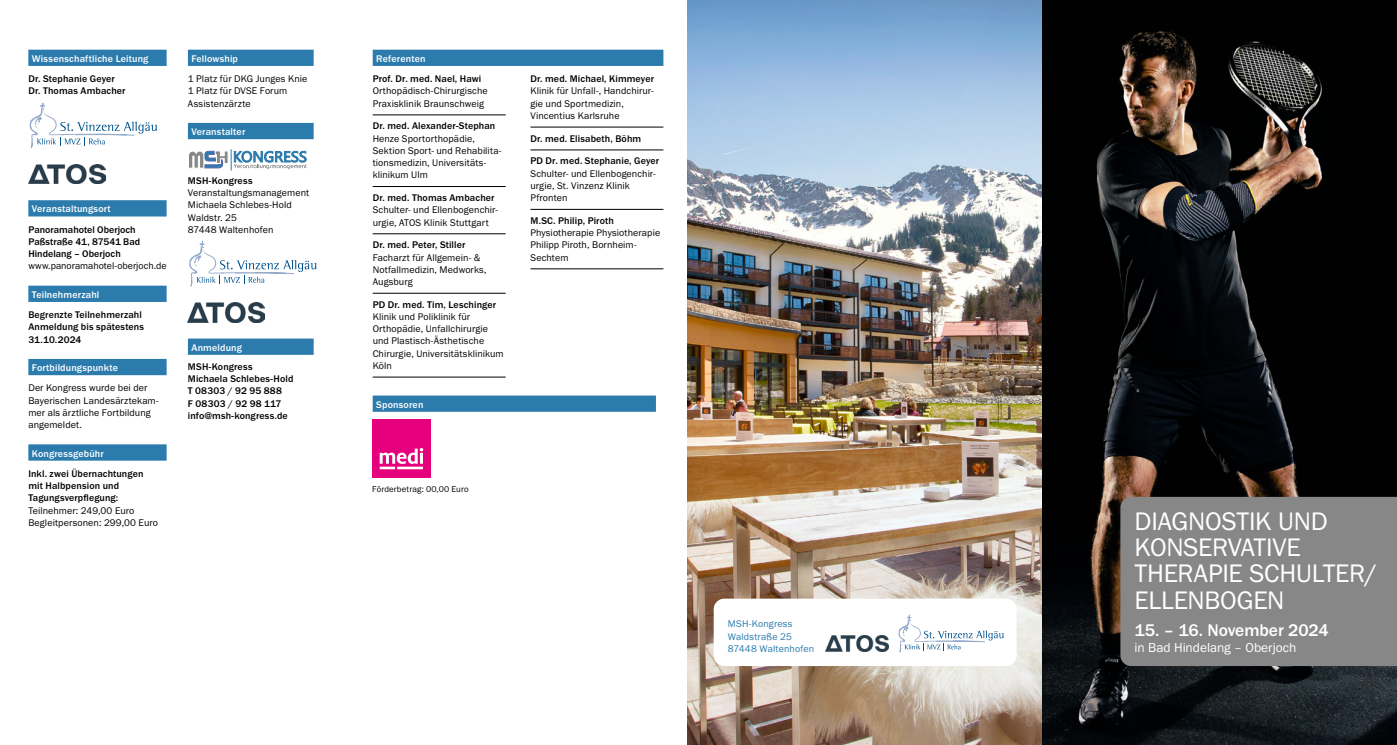
<style>
.page{position:relative;width:1397px;height:745px;background:#fff}
.page>*{position:absolute;margin:0;border:0;box-sizing:border-box;transform-origin:0 0}
.t1{font:26.25px/26.2px "Franklin Gothic URW Boo";letter-spacing:-.01em;color:#fff}
.t2{font:500 17.5px "Franklin Gothic URW";letter-spacing:-.005em;color:#fff}
.t3{font:13.5px "Franklin Gothic URW Boo";color:#fff}
.t4{font:10px/12.2px "Franklin Gothic URW Boo";letter-spacing:.01em;color:#000}
.t5{font:500 10px/12.2px "Franklin Gothic URW";letter-spacing:.01em;color:#000}
.t6{font:500 10px "Franklin Gothic URW";letter-spacing:.015em;color:#fff}
.t7{font:10px/12.2px "Franklin Gothic URW Boo";letter-spacing:.015em;color:#2b7bad}
.t8{font:8.75px "Franklin Gothic URW Boo";letter-spacing:.015em;color:#000}
</style>
<div class="page">
<img style="left:687px;top:0;width:709px;height:744px">
<div style="left:28px;top:50px;width:139px;height:16px;background:#2b7bad"></div>
<div style="left:28px;top:200px;width:139px;height:16px;background:#2b7bad"></div>
<div style="left:28px;top:285px;width:139px;height:17px;background:#2b7bad"></div>
<div style="left:28px;top:358px;width:139px;height:17px;background:#2b7bad"></div>
<div style="left:28px;top:444px;width:139px;height:16px;background:#2b7bad"></div>
<svg style="left:30px;top:102px;width:127px;height:47px"></svg>
<img style="left:28px;top:164px;width:77px;height:20px">
<div style="left:372px;top:395px;width:284px;height:16px;background:#2b7bad"></div>
<div style="left:188px;top:50px;width:125px;height:16px;background:#2b7bad"></div>
<div style="left:188px;top:123px;width:125px;height:16px;background:#2b7bad"></div>
<div style="left:188px;top:338px;width:125px;height:16px;background:#2b7bad"></div>
<svg style="left:189px;top:149px;width:117px;height:21px"></svg>
<svg style="left:189px;top:241px;width:127px;height:46px"></svg>
<img style="left:188px;top:302px;width:77px;height:20px">
<div style="left:1120px;top:496px;width:276px;height:169px;background:#878787"></div>
<div style="left:713px;top:598px;width:303px;height:67px;background:#fff;border-radius:11px"></div>
<svg style="left:898px;top:615px;width:105px;height:37px"></svg>
<div style="left:372px;top:418px;width:58px;height:59px;background:#e6007d"></div>
<svg style="left:379px;top:448px;width:44px;height:21px"></svg>
<div style="left:372px;top:50px;width:291px;height:16px;background:#2b7bad"></div>
<hr style="left:372px;top:115px;width:133px;height:1px;background:#000">
<hr style="left:372px;top:186px;width:133px;height:1px;background:#000">
<hr style="left:372px;top:233px;width:133px;height:1px;background:#000">
<hr style="left:372px;top:293px;width:133px;height:1px;background:#000">
<hr style="left:372px;top:376px;width:133px;height:1px;background:#000">
<hr style="left:530px;top:127px;width:133px;height:1px;background:#000">
<hr style="left:530px;top:150px;width:133px;height:1px;background:#000">
<hr style="left:530px;top:209px;width:133px;height:1px;background:#000">
<hr style="left:530px;top:268px;width:133px;height:1px;background:#000">
<img style="left:825px;top:635px;width:63px;height:16px">
<p class="t6" style="left:32px;top:52px;width:118px">Wissenschaftliche Leitung</p>
<p class="t5" style="left:28px;top:72px;width:99px">Dr. Stephanie Geyer<br>Dr. Thomas Ambacher</p>
<p class="t6" style="left:32px;top:203px;width:80px">Veranstaltungsort</p>
<p class="t5" style="left:28px;top:223px;width:113px">Panoramahotel Oberjoch<br>Paßstraße 41, 87541 Bad<br>Hindelang – Oberjoch</p>
<p class="t4" style="left:28px;top:260px;width:140px">www.panoramahotel-oberjoch.de</p>
<p class="t6" style="left:32px;top:288px;width:69px">Teilnehmerzahl</p>
<p class="t5" style="left:28px;top:308px;width:117px">Begrenzte Teilnehmerzahl<br>Anmeldung bis spätestens<br>31.10.2024</p>
<p class="t6" style="left:32px;top:361px;width:88px">Fortbildungspunkte</p>
<p class="t4" style="left:28px;top:382px;width:132px">Der Kongress wurde bei der<br>Bayerischen Landesärztekam&shy;mer als ärztliche Fortbildung angemeldet.</p>
<p class="t6" style="left:32px;top:446px;width:73px">Kongressgebühr</p>
<p class="t5" style="left:28px;top:467px;width:117px">Inkl. zwei Übernachtungen mit Halbpension und<br>Tagungsverpflegung:</p>
<p class="t4" style="left:28px;top:504px;width:131px">Teilnehmer: 249,00 Euro<br>Begleitpersonen: 299,00 Euro</p>
<p class="t6" style="left:191px;top:52px;width:48px">Fellowship</p>
<p class="t4" style="left:188px;top:73px;width:121px">1 Platz für DKG Junges Knie<br>1 Platz für DVSE Forum<br>Assistenzärzte</p>
<p class="t6" style="left:191px;top:125px;width:55px">Veranstalter</p>
<p class="t5" style="left:188px;top:174px;width:66px">MSH-Kongress</p>
<p class="t4" style="left:188px;top:187px;width:123px">Veranstaltungsmanagement<br>Michaela Schlebes-Hold<br>Waldstr. 25<br>87448 Waltenhofen</p>
<p class="t6" style="left:191px;top:341px;width:52px">Anmeldung</p>
<p class="t5" style="left:188px;top:360px;width:107px">MSH-Kongress<br>Michaela Schlebes-Hold<br>T 08303 / 92 95 888<br>F 08303 / 92 98 117 info@msh-kongress.de</p>
<p class="t6" style="left:376px;top:52px;width:51px">Referenten</p>
<p class="t5" style="left:372px;top:72px;width:110px">Prof. Dr. med. Nael, Hawi</p>
<p class="t4" style="left:372px;top:85px;width:116px">Orthopädisch-Chirurgische<br>Praxisklinik Braunschweig</p>
<p class="t5" style="left:372px;top:120px;width:124px">Dr. med. Alexander-Stephan</p>
<p class="t4" style="left:372px;top:132px;width:130px">Henze Sportorthopädie,<br>Sektion Sport- und Rehabilita&shy;tionsmedizin, Universitäts&shy;klinikum Ulm</p>
<p class="t5" style="left:372px;top:191px;width:123px">Dr. med. Thomas Ambacher</p>
<p class="t4" style="left:372px;top:204px;width:127px">Schulter- und Ellenbogenchir&shy;urgie, ATOS Klinik Stuttgart</p>
<p class="t5" style="left:372px;top:238px;width:94px">Dr. med. Peter, Stiller</p>
<p class="t4" style="left:372px;top:251px;width:115px">Facharzt für Allgemein- &amp;<br>Notfallmedizin, Medworks,<br>Augsburg</p>
<p class="t5" style="left:372px;top:298px;width:125px">PD Dr. med. Tim, Leschinger</p>
<p class="t4" style="left:372px;top:310px;width:133px">Klinik und Poliklinik für<br>Orthopädie, Unfallchirurgie und Plastisch-Ästhetische<br>Chirurgie, Universitätsklinikum<br>Köln</p>
<p class="t6" style="left:376px;top:398px;width:49px">Sponsoren</p>
<p class="t5" style="left:530px;top:72px;width:125px">Dr. med. Michael, Kimmeyer</p>
<p class="t4" style="left:530px;top:85px;width:125px">Klinik für Unfall-, Handchirur&shy;gie und Sportmedizin,<br>Vincentius Karlsruhe</p>
<p class="t5" style="left:530px;top:132px;width:112px">Dr. med. Elisabeth, Böhm</p>
<p class="t5" style="left:530px;top:155px;width:130px">PD Dr. med. Stephanie, Geyer</p>
<p class="t4" style="left:530px;top:167px;width:127px">Schulter- und Ellenbogenchir&shy;urgie, St. Vinzenz Klinik<br>Pfronten</p>
<p class="t5" style="left:530px;top:214px;width:85px">M.SC. Philip, Piroth</p>
<p class="t4" style="left:530px;top:227px;width:131px">Physiotherapie Physiotherapie<br>Philipp Piroth, Bornheim-<br>Sechtem</p>
<p class="t8" style="left:372px;top:483px;width:98px">Förderbetrag: 00,00 Euro</p>
<p class="t7" style="left:727px;top:617px;width:88px">MSH-Kongress<br>Waldstraße 25<br>87448 Waltenhofen</p>
<h1 class="t1" style="left:1134px;top:508px;width:244px">DIAGNOSTIK UND<br>KONSERVATIVE<br>THERAPIE SCHULTER/<br>ELLENBOGEN</h1>
<h2 class="t2" style="left:1134px;top:618px;width:195px">15. – 16. November 2024</h2>
<h3 class="t3" style="left:1134px;top:638px;width:163px">in Bad Hindelang – Oberjoch</h3>
</div>
